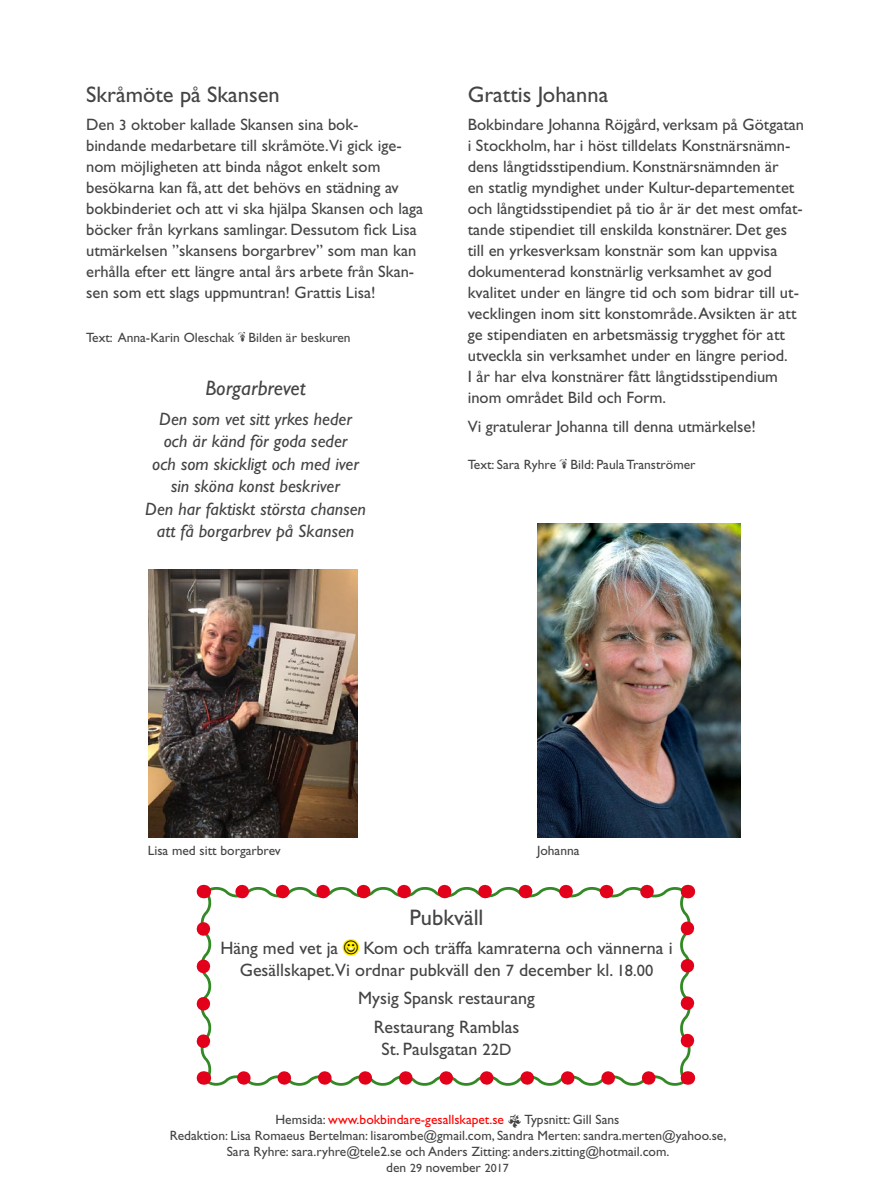
<style>
.page{position:relative;width:893px;height:1191px;background:#fff}
.page>*{position:absolute;margin:0;border:0;box-sizing:border-box;transform-origin:0 0}
.t1{font:22.5px "Gill Sans";color:#444}
.t2{font:italic 21px "Gill Sans";color:#444}
.t3{font:18px/21.6px "Gill Sans";color:#444}
.t4{font:italic 18px/22.5px "Gill Sans";color:#444;text-align:center}
.t5{font:16.5px/21px "Gill Sans";color:#444}
.t6{font:13.5px/16.2px "Gill Sans";color:#444;text-align:center}
.s1{font-size:15px}
.s2{font-family:"Adobe Caslon Pro";font-size:10.5px}
.s3{font-size:16.5px}
.s4{color:#f00}
.s5{font-family:"Adobe Jenson Pro";font-style:italic}
.s6{font-size:12px}
</style>
<div class="page">
<img style="left:149px;top:569px;width:209px;height:269px">
<svg style="left:197px;top:884px;width:497px;height:202px"></svg>
<svg style="left:197px;top:929px;width:13px;height:130px"></svg>
<svg style="left:244px;top:1071px;width:423px;height:13px"></svg>
<svg style="left:681px;top:910px;width:13px;height:130px"></svg>
<svg style="left:224px;top:884px;width:423px;height:14px"></svg>
<svg style="left:203px;top:1071px;width:1px;height:13px"></svg>
<svg style="left:687px;top:1071px;width:1px;height:13px"></svg>
<svg style="left:687px;top:884px;width:1px;height:14px"></svg>
<svg style="left:203px;top:884px;width:1px;height:14px"></svg>
<img style="left:538px;top:523px;width:203px;height:314px">
<svg style="left:340px;top:937px;width:21px;height:21px"></svg>
<h1 class="t1" style="left:86px;top:82px;width:195px">Skråmöte på Skansen</h1>
<p class="t5" style="left:86px;top:114px;width:339px">Den <span class="s1">3</span> oktober kallade Skansen sina bok-<br>bindande medarbetare till skråmöte.Vi gick ige&shy;nom möjligheten att binda något enkelt som besökarna kan få, att det behövs en städning av bokbinderiet och att vi ska hjälpa Skansen och laga böcker från kyrkans samlingar. Dessutom fick Lisa utmärkelsen ”skansens borgarbrev” som man kan erhålla efter ett längre antal års arbete från Skan&shy;sen som ett slags uppmuntran! Grattis Lisa!</p>
<p class="t6" style="left:86px;top:329px;width:266px">Text: Anna-Karin Oleschak <span class="s2">3</span> Bilden är beskuren</p>
<p class="t2" style="left:206px;top:376px;width:102px">Borgarbrevet</p>
<p class="t4" style="left:145px;top:407px;width:222px">Den som vet sitt yrkes heder och är känd för goda seder<br>och som skickligt och med iver sin sköna konst beskriver<br>Den har faktiskt största chansen att få borgarbrev på Skansen</p>
<h1 class="t1" style="left:468px;top:82px;width:142px">Grattis Johanna</h1>
<p class="t5" style="left:468px;top:114px;width:338px">Bokbindare Johanna Röjgård, verksam på Götgatan i Stockholm, har i höst tilldelats Konstnärsnämn&shy;dens långtidsstipendium. Konstnärsnämnden är<br>en statlig myndighet under Kultur-departementet och långtidsstipendiet på tio år är det mest omfat&shy;tande stipendiet till enskilda konstnärer. Det ges till en yrkesverksam konstnär som kan uppvisa dokumenterad konstnärlig verksamhet av god kvalitet under en längre tid och som bidrar till ut&shy;vecklingen inom sitt konstområde. Avsikten är att ge stipendiaten en arbetsmässig trygghet för att utveckla sin verksamhet under en längre period.<br>I år har elva konstnärer fått långtidsstipendium inom området Bild och Form.</p>
<p class="t5" style="left:468px;top:415px;width:290px">Vi gratulerar Johanna till denna utmärkelse!</p>
<p class="t6" style="left:468px;top:457px;width:229px">Text: Sara Ryhre <span class="s2">3</span> Bild: Paula Tranströmer</p>
<p class="t6" style="left:148px;top:842px;width:135px">Lisa med sitt borgarbrev</p>
<p class="t6" style="left:537px;top:842px;width:44px">Johanna</p>
<h1 class="t1" style="left:409px;top:904px;width:76px">Pubkväll</h1>
<p class="t3" style="left:240px;top:937px;width:434px;text-indent:124px">Kom och träffa kamraterna och vännerna i<br>Gesällskapet.Vi ordnar pubkväll den <span class="s3">7</span> december kl. <span class="s3">18.00</span></p>
<p class="t3" style="left:358px;top:984px;width:178px;line-height:28.8px;text-align:center">Mysig Spansk restaurang<br>Restaurang Ramblas</p>
<p class="t3" style="left:381px;top:1038px;width:132px">St. Paulsgatan <span class="s3">22D</span></p>
<p class="t3" style="left:220px;top:937px;width:119px">Häng med vet ja</p>
<p class="t6" style="left:170px;top:1111px;width:558px">Hemsida: <span class="s4">www.bokbindare-gesallskapet.se</span> <span class="s5">3</span> Typsnitt: Gill Sans<br>Redaktion: Lisa Romaeus Bertelman: lisarombe@gmail.com, Sandra Merten: sandra.merten@yahoo.se, Sara Ryhre: sara.ryhre@tele2.se och Anders Zitting: anders.zitting@hotmail.com.<br>den <span class="s6">29</span> november <span class="s6">2017</span></p>
</div>
